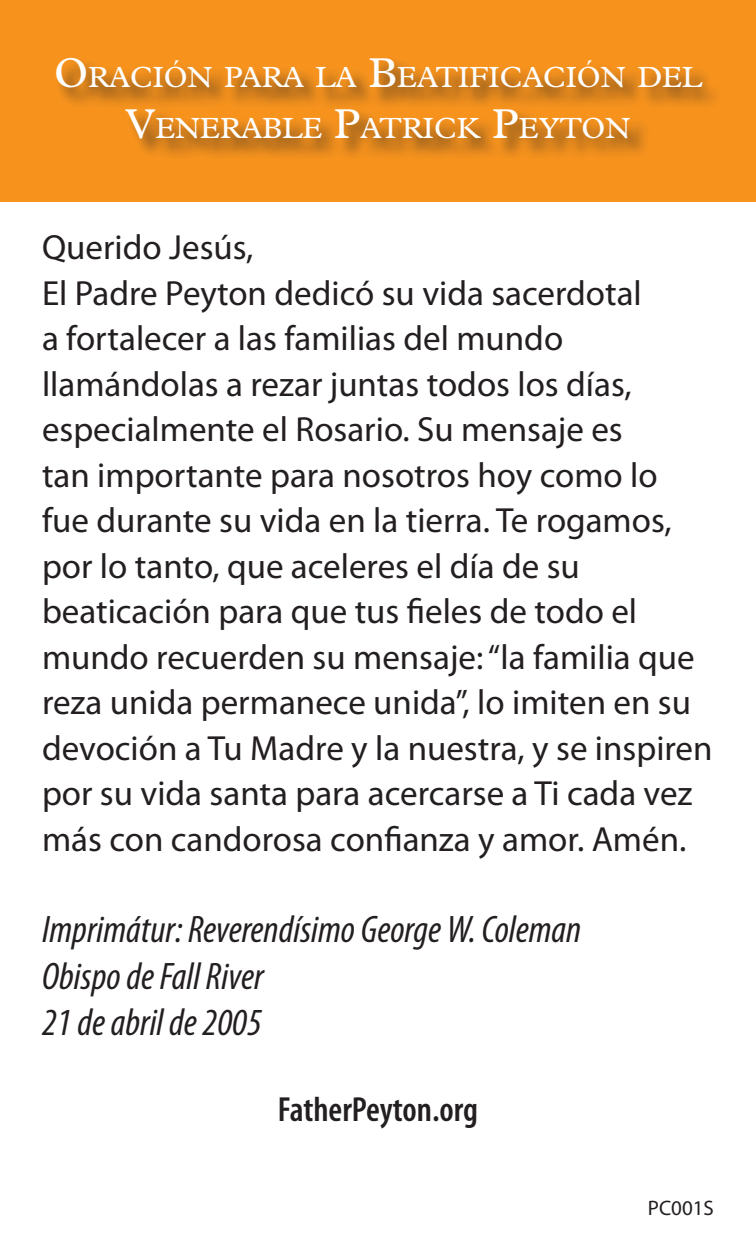
<style>
.page{position:relative;width:756px;height:1260px;background:#fff}
.page>*{position:absolute;margin:0;border:0;box-sizing:border-box;transform-origin:0 0}
.t1{font:italic condensed 38.5px "Myriad Pro";color:#231f20}
.t2{font:35px/45.5px "Myriad Pro";color:#231f20}
.t3{font:600 condensed 35px "Myriad Pro";color:#231f20}
.t4{font:29.4px/50.4px "Plantin";color:#fff;text-align:center}
.t5{font:21px "Myriad Pro";color:#231f20}
.s1{font-size:42px}
</style>
<div class="page">
<div style="left:0;top:0;width:756px;height:201px;background:#f7931d"></div>
<div style="left:56px;top:57px;width:668px;height:103px;background:#231f20;opacity:.75"></div>
<p class="t4" style="left:54px;top:52px;width:649px"><span class="s1">O</span>RACIÓN PARA LA <span class="s1">B</span>EATIFICACIÓN DEL<br><span class="s1">V</span>ENERABLE <span class="s1">P</span>ATRICK <span class="s1">P</span>EYTON</p>
<p class="t2" style="left:42px;top:224px;width:213px">Querido Jesús,</p>
<p class="t2" style="left:42px;top:270px;width:672px">El Padre Peyton dedicó su vida sacerdotal<br>a fortalecer a las familias del mundo llamándolas a rezar juntas todos los días, especialmente el Rosario. Su mensaje es<br>tan importante para nosotros hoy como lo fue durante su vida en la tierra. Te rogamos, por lo tanto, que aceleres el día de su beaticación para que tus fieles de todo el mundo recuerden su mensaje: “la familia que reza unida permanece unida”, lo imiten en su devoción a Tu Madre y la nuestra, y se inspiren por su vida santa para acercarse a Ti cada vez más con candorosa confianza y amor. Amén.</p>
<p class="t1" style="left:42px;top:906px;width:541px">Imprimátur: Reverendísimo George W. Coleman</p>
<p class="t1" style="left:42px;top:953px;width:223px">Obispo de Fall River</p>
<p class="t1" style="left:42px;top:999px;width:221px">21 de abril de 2005</p>
<p class="t3" style="left:278px;top:1088px;width:202px">FatherPeyton.org</p>
<p class="t5" style="left:648px;top:1195px;width:68px">PC001S</p>
</div>
